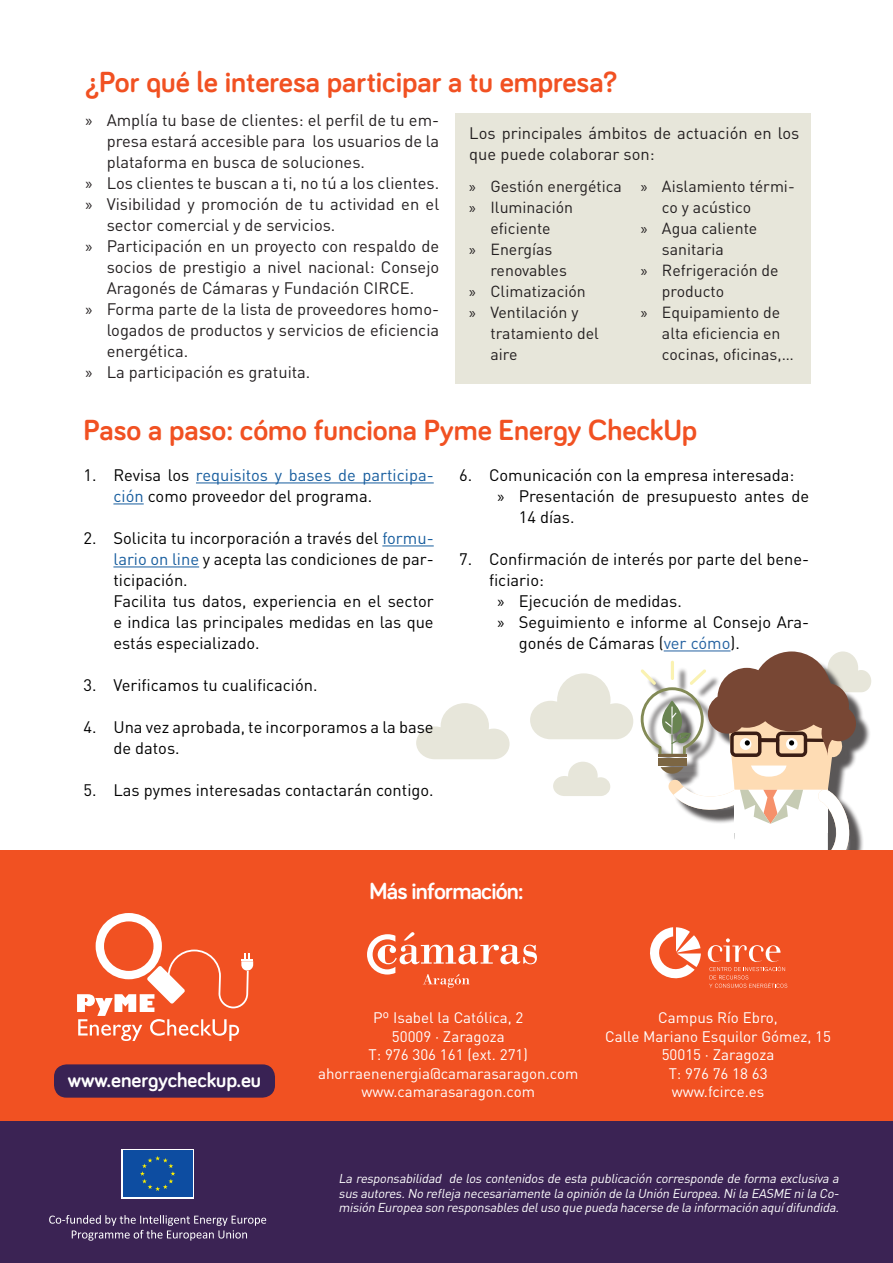
<style>
.page{position:relative;width:893px;height:1263px;background:#fff}
.page>*{position:absolute;margin:0;border:0;box-sizing:border-box;transform-origin:0 0}
.t1{font:700 30px "Bariol";color:#f15122}
.t2{font:700 24px "Bariol";letter-spacing:-.03em;color:#fff}
.t3{font:700 21px "Bariol";color:#fff}
.t4{font:16.5px/21px "DIN";color:#000001}
.t5{font:16.5px/21px "DIN";color:#231f20;text-align:justify}
.t6{font:15.9px/21px "DIN";color:#231f20}
.t7{font:15.15px "DIN";color:#fff}
.t8{font:italic 12.75px/14.2px "DIN";color:#fff;text-align:justify}
.s1{font-family:"Myriad Pro"}
.s2{color:#175d9e}
.s3{color:#2562a1}
</style>
<div class="page">
<svg style="left:641px;top:651px;width:230px;height:199px"></svg>
<svg style="left:416px;top:703px;width:94px;height:56px"></svg>
<svg style="left:530px;top:673px;width:103px;height:66px"></svg>
<svg style="left:553px;top:762px;width:57px;height:34px"></svg>
<div style="left:0;top:1120px;width:893px;height:143px;background:#3b2354"></div>
<div style="left:0;top:850px;width:893px;height:270px;background:#f15122"></div>
<svg style="left:650px;top:927px;width:51px;height:52px"></svg>
<svg style="left:708px;top:938px;width:79px;height:50px"></svg>
<svg style="left:367px;top:932px;width:170px;height:56px"></svg>
<svg style="left:77px;top:913px;width:176px;height:128px"></svg>
<div style="left:54px;top:1064px;width:221px;height:34px;background:#392254;border-radius:13px"></div>
<div style="left:455px;top:113px;width:356px;height:270px;background:#e7e6da"></div>
<svg style="left:49px;top:1215px;width:217px;height:26px"></svg>
<div style="left:121px;top:1149px;width:73px;height:49px;background:#fff"></div>
<div style="left:123px;top:1150px;width:70px;height:47px;background:#0d4da1"></div>
<svg style="left:140px;top:1156px;width:35px;height:35px"></svg>
<hr style="left:196px;top:482px;width:238px;height:1px;background:#175d9e">
<hr style="left:113px;top:503px;width:31px;height:1px;background:#175d9e">
<hr style="left:382px;top:545px;width:52px;height:1px;background:#175d9e">
<hr style="left:113px;top:566px;width:86px;height:1px;background:#175d9e">
<hr style="left:664px;top:650px;width:66px;height:1px;background:#2562a1">
<p class="t1" style="left:85px;top:61px;width:533px">¿Por qué le interesa participar a tu empresa?</p>
<p class="t5" style="left:107px;top:110px;width:334px;text-indent:-21px"><span class="s1">»</span> Amplía tu base de clientes: el perfil de tu em&shy;presa estará accesible para los usuarios de la plataforma en busca de soluciones.</p>
<p class="t5" style="left:85px;top:173px;width:355px"><span class="s1">»</span> Los clientes te buscan a ti, no tú a los clientes.</p>
<p class="t5" style="left:107px;top:194px;width:334px;text-indent:-21px"><span class="s1">»</span> Visibilidad y promoción de tu actividad en el sector comercial y de servicios.</p>
<p class="t5" style="left:107px;top:236px;width:334px;text-indent:-21px"><span class="s1">»</span> Participación en un proyecto con respaldo de socios de prestigio a nivel nacional: Consejo Aragonés de Cámaras y Fundación CIRCE.</p>
<p class="t5" style="left:107px;top:299px;width:334px;text-indent:-21px"><span class="s1">»</span> Forma parte de la lista de proveedores homo&shy;logados de productos y servicios de eficiencia energética.</p>
<p class="t5" style="left:85px;top:362px;width:226px"><span class="s1">»</span> La participación es gratuita.</p>
<p class="t5" style="left:469px;top:122px;width:332px">Los principales ámbitos de actuación en los que puede colaborar son:</p>
<p class="t6" style="left:469px;top:176px;width:154px"><span class="s1">»</span> Gestión energética</p>
<p class="t6" style="left:469px;top:197px;width:105px;text-align:center"><span class="s1">»</span> Iluminación eficiente</p>
<p class="t6" style="left:490px;top:239px;width:78px;text-indent:-21px"><span class="s1">»</span> Energías renovables</p>
<p class="t6" style="left:469px;top:281px;width:118px"><span class="s1">»</span> Climatización</p>
<p class="t6" style="left:490px;top:302px;width:110px;text-indent:-21px"><span class="s1">»</span> Ventilación y tratamiento del aire</p>
<p class="t6" style="left:662px;top:176px;width:134px;text-indent:-21px"><span class="s1">»</span> Aislamiento térmi&shy;co y acústico</p>
<p class="t6" style="left:662px;top:218px;width:97px;text-indent:-21px"><span class="s1">»</span> Agua caliente sanitaria</p>
<p class="t6" style="left:662px;top:260px;width:118px;text-indent:-21px"><span class="s1">»</span> Refrigeración de producto</p>
<p class="t6" style="left:662px;top:302px;width:133px;text-indent:-21px"><span class="s1">»</span> Equipamiento de alta eficiencia en cocinas, oficinas,…</p>
<p class="t1" style="left:84px;top:409px;width:615px">Paso a paso: cómo funciona Pyme Energy CheckUp</p>
<p class="t4" style="left:113px;top:464px;width:322px;text-indent:-30px">1. Revisa los <span class="s2">requisitos y bases de participa&shy;ción</span> como proveedor del programa.</p>
<p class="t4" style="left:113px;top:527px;width:322px;text-align:justify;text-indent:-30px">2. Solicita tu incorporación a través del <span class="s2">formu&shy;lario on line</span> y acepta las condiciones de par&shy;ticipación.</p>
<p class="t4" style="left:113px;top:590px;width:322px;text-align:justify">Facilita tus datos, experiencia en el sector e indica las principales medidas en las que estás especializado.</p>
<p class="t4" style="left:84px;top:674px;width:235px">3. Verificamos tu cualificación.</p>
<p class="t4" style="left:113px;top:716px;width:322px;text-indent:-30px">4. Una vez aprobada, te incorporamos a la base de datos.</p>
<p class="t4" style="left:84px;top:779px;width:352px">5. Las pymes interesadas contactarán contigo.</p>
<p class="t4" style="left:459px;top:464px;width:337px">6. Comunicación con la empresa interesada:</p>
<p class="t4" style="left:519px;top:485px;width:292px;text-indent:-21px"><span class="s1">»</span> Presentación de presupuesto antes de<br>14 días.</p>
<p class="t4" style="left:489px;top:548px;width:322px;text-indent:-30px">7. Confirmación de interés por parte del bene&shy;ficiario:</p>
<p class="t4" style="left:497px;top:590px;width:186px"><span class="s1">»</span> Ejecución de medidas.</p>
<p class="t4" style="left:519px;top:611px;width:292px;text-indent:-21px"><span class="s1">»</span> Seguimiento e informe al Consejo Ara&shy;gonés de Cámaras (<span class="s3">ver cómo</span>).</p>
<p class="t3" style="left:68px;top:1066px;width:195px">www.energycheckup.eu</p>
<p class="t2" style="left:369px;top:874px;width:156px">Más información:</p>
<p class="t7" style="left:373px;top:1009px;width:152px">Pº Isabel la Católica, 2</p>
<p class="t7" style="left:392px;top:1028px;width:114px">50009 · Zaragoza</p>
<p class="t7" style="left:369px;top:1046px;width:161px">T: 976 306 161 (ext. 271)</p>
<p class="t7" style="left:318px;top:1064px;width:262px">ahorraenenergia@camarasaragon.com</p>
<p class="t7" style="left:361px;top:1083px;width:175px">www.camarasaragon.com</p>
<p class="t7" style="left:658px;top:1009px;width:121px">Campus Río Ebro,</p>
<p class="t7" style="left:605px;top:1028px;width:227px">Calle Mariano Esquilor Gómez, 15</p>
<p class="t7" style="left:662px;top:1046px;width:114px">50015 · Zaragoza</p>
<p class="t7" style="left:669px;top:1064px;width:100px">T: 976 76 18 63</p>
<p class="t7" style="left:672px;top:1083px;width:94px">www.fcirce.es</p>
<p class="t8" style="left:339px;top:1172px;width:504px">La responsabilidad de los contenidos de esta publicación corresponde de forma exclusiva a sus autores.No refleja necesariamente la opinión de la Unión Europea.Nila EASME nila Co&shy;misión Europea son responsables deluso que pueda hacerse de la información aquídifundida.</p>
</div>
